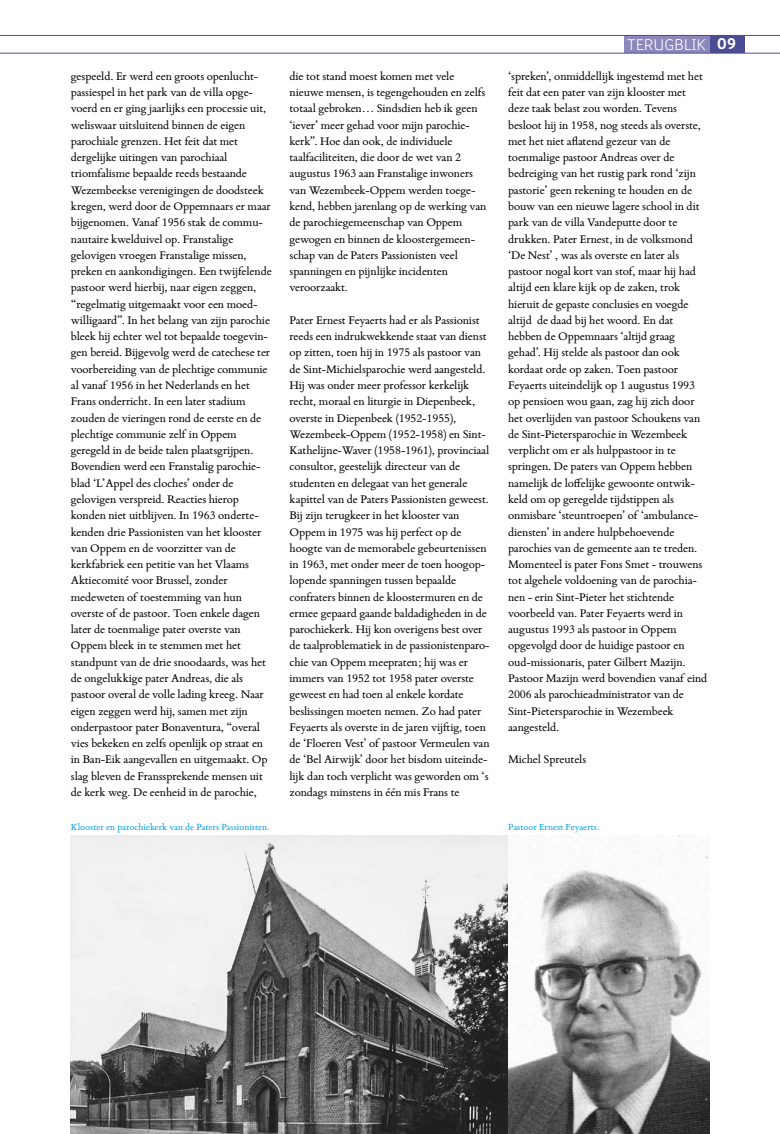
<style>
.page{position:relative;width:780px;height:1134px;background:#fff}
.page>*{position:absolute;margin:0;border:0;box-sizing:border-box;transform-origin:0 0}
.t1{font:15px "Precious Sans";color:#fff}
.t2{font:700 15px "Precious Sans";color:#fff}
.t3{font:12.5px/16.2px "Bembo Book MT Pro";letter-spacing:-.01em;color:#000}
.t4{font:10px "Bembo Book MT Pro";color:#009ee0}
</style>
<div class="page">
<div style="left:709px;top:35px;width:35px;height:18px;background:#4c4c95"></div>
<div style="left:624px;top:35px;width:85px;height:18px;background:#8d88bb"></div>
<hr style="left:0;top:35px;width:780px;height:1px;background:#4c4c95">
<hr style="left:0;top:53px;width:780px;height:1px;background:#4c4c95">
<img style="left:71px;top:835px;width:638px;height:299px">
<p class="t3" style="left:71px;top:67px;width:202px">gespeeld. Er werd een groots openlucht&shy;passiespel in het park van de villa opge&shy;voerd en er ging jaarlijks een processie uit, weliswaar uitsluitend binnen de eigen parochiale grenzen. Het feit dat met dergelijke uitingen van parochiaal triomfalisme bepaalde reeds bestaande Wezembeekse verenigingen de doodsteek kregen, werd door de Oppemnaars er maar bijgenomen. Vanaf 1956 stak de commu&shy;nautaire kwelduivel op. Franstalige gelovigen vroegen Franstalige missen, preken en aankondigingen. Een twijfelende pastoor werd hierbij, naar eigen zeggen, “regelmatig uitgemaakt voor een moed&shy;willigaard”. In het belang van zijn parochie bleek hij echter wel tot bepaalde toegevin&shy;gen bereid. Bijgevolg werd de catechese ter voorbereiding van de plechtige communie al vanaf 1956 in het Nederlands en het Frans onderricht. In een later stadium zouden de vieringen rond de eerste en de plechtige communie zelf in Oppem geregeld in de beide talen plaatsgrijpen.<br>Bovendien werd een Franstalig parochie&shy;blad ‘L’Appel des cloches’ onder de gelovigen verspreid. Reacties hierop konden niet uitblijven. In 1963 onderte&shy;kenden drie Passionisten van het klooster van Oppem en de voorzitter van de kerkfabriek een petitie van het Vlaams Aktiecomité voor Brussel, zonder medeweten of toestemming van hun overste of de pastoor. Toen enkele dagen later de toenmalige pater overste van Oppem bleek in te stemmen met het standpunt van de drie snoodaards, was het de ongelukkige pater Andreas, die als pastoor overal de volle lading kreeg. Naar eigen zeggen werd hij, samen met zijn onderpastoor pater Bonaventura, “overal vies bekeken en zelfs openlijk op straat en in Ban-Eik aangevallen en uitgemaakt. Op slag bleven de Franssprekende mensen uit de kerk weg. De eenheid in de parochie,</p>
<p class="t3" style="left:289px;top:67px;width:198px">die tot stand moest komen met vele nieuwe mensen, is tegengehouden en zelfs totaal gebroken… Sindsdien heb ik geen ‘iever’ meer gehad voor mijn parochie&shy;kerk”. Hoe dan ook, de individuele taalfaciliteiten, die door de wet van 2 augustus 1963 aan Franstalige inwoners van Wezembeek-Oppem werden toege&shy;kend, hebben jarenlang op de werking van de parochiegemeenschap van Oppem gewogen en binnen de kloostergemeen&shy;schap van de Paters Passionisten veel spanningen en pijnlijke incidenten veroorzaakt.</p>
<p class="t3" style="left:289px;top:311px;width:202px">Pater Ernest Feyaerts had er als Passionist reeds een indrukwekkende staat van dienst op zitten, toen hij in 1975 als pastoor van de Sint-Michielsparochie werd aangesteld.<br>Hij was onder meer professor kerkelijk recht, moraal en liturgie in Diepenbeek, overste in Diepenbeek (1952-1955), Wezembeek-Oppem (1952-1958) en Sint-Kathelijne-Waver (1958-1961), provinciaal consultor, geestelijk directeur van de studenten en delegaat van het generale kapittel van de Paters Passionisten geweest.<br>Bij zijn terugkeer in het klooster van Oppem in 1975 was hij perfect op de hoogte van de memorabele gebeurtenissen in 1963, met onder meer de toen hoogop&shy;lopende spanningen tussen bepaalde confraters binnen de kloostermuren en de ermee gepaard gaande baldadigheden in de parochiekerk. Hij kon overigens best over de taalproblematiek in de passionistenparo&shy;chie van Oppem meepraten; hij was er immers van 1952 tot 1958 pater overste geweest en had toen al enkele kordate beslissingen moeten nemen. Zo had pater Feyaerts als overste in de jaren vijftig, toen de ‘Floeren Vest’ of pastoor Vermeulen van de ‘Bel Airwijk’ door het bisdom uiteinde&shy;lijk dan toch verplicht was geworden om ‘s zondags minstens in één mis Frans te</p>
<p class="t1" style="left:627px;top:35px;width:80px">TERUGBLIK</p>
<p class="t3" style="left:508px;top:67px;width:201px">‘spreken’, onmiddellijk ingestemd met het feit dat een pater van zijn klooster met deze taak belast zou worden. Tevens besloot hij in 1958, nog steeds als overste, met het niet aflatend gezeur van de toenmalige pastoor Andreas over de bedreiging van het rustig park rond ‘zijn pastorie’ geen rekening te houden en de bouw van een nieuwe lagere school in dit park van de villa Vandeputte door te drukken. Pater Ernest, in de volksmond ‘De Nest’ , was als overste en later als pastoor nogal kort van stof, maar hij had altijd een klare kijk op de zaken, trok hieruit de gepaste conclusies en voegde altijd de daad bij het woord. En dat hebben de Oppemnaars ‘altijd graag gehad’. Hij stelde als pastoor dan ook kordaat orde op zaken. Toen pastoor Feyaerts uiteindelijk op 1 augustus 1993 op pensioen wou gaan, zag hij zich door het overlijden van pastoor Schoukens van de Sint-Pietersparochie in Wezembeek verplicht om er als hulppastoor in te springen. De paters van Oppem hebben namelijk de loffelijke gewoonte ontwik&shy;keld om op geregelde tijdstippen als onmisbare ‘steuntroepen’ of ‘ambulance&shy;diensten’ in andere hulpbehoevende parochies van de gemeente aan te treden.<br>Momenteel is pater Fons Smet - trouwens tot algehele voldoening van de parochia&shy;nen - erin Sint-Pieter het stichtende voorbeeld van. Pater Feyaerts werd in augustus 1993 als pastoor in Oppem opgevolgd door de huidige pastoor en oud-missionaris, pater Gilbert Mazijn.<br>Pastoor Mazijn werd bovendien vanaf eind 2006 als parochieadministrator van de Sint-Pietersparochie in Wezembeek aangesteld.</p>
<p class="t3" style="left:508px;top:751px;width:80px">Michel Spreutels</p>
<p class="t4" style="left:71px;top:820px;width:200px">Klooster en parochiekerk van de Paters Passionisten.</p>
<p class="t4" style="left:508px;top:820px;width:93px">Pastoor Ernest Feyaerts.</p>
<p class="t2" style="left:717px;top:34px;width:21px">09</p>
</div>
